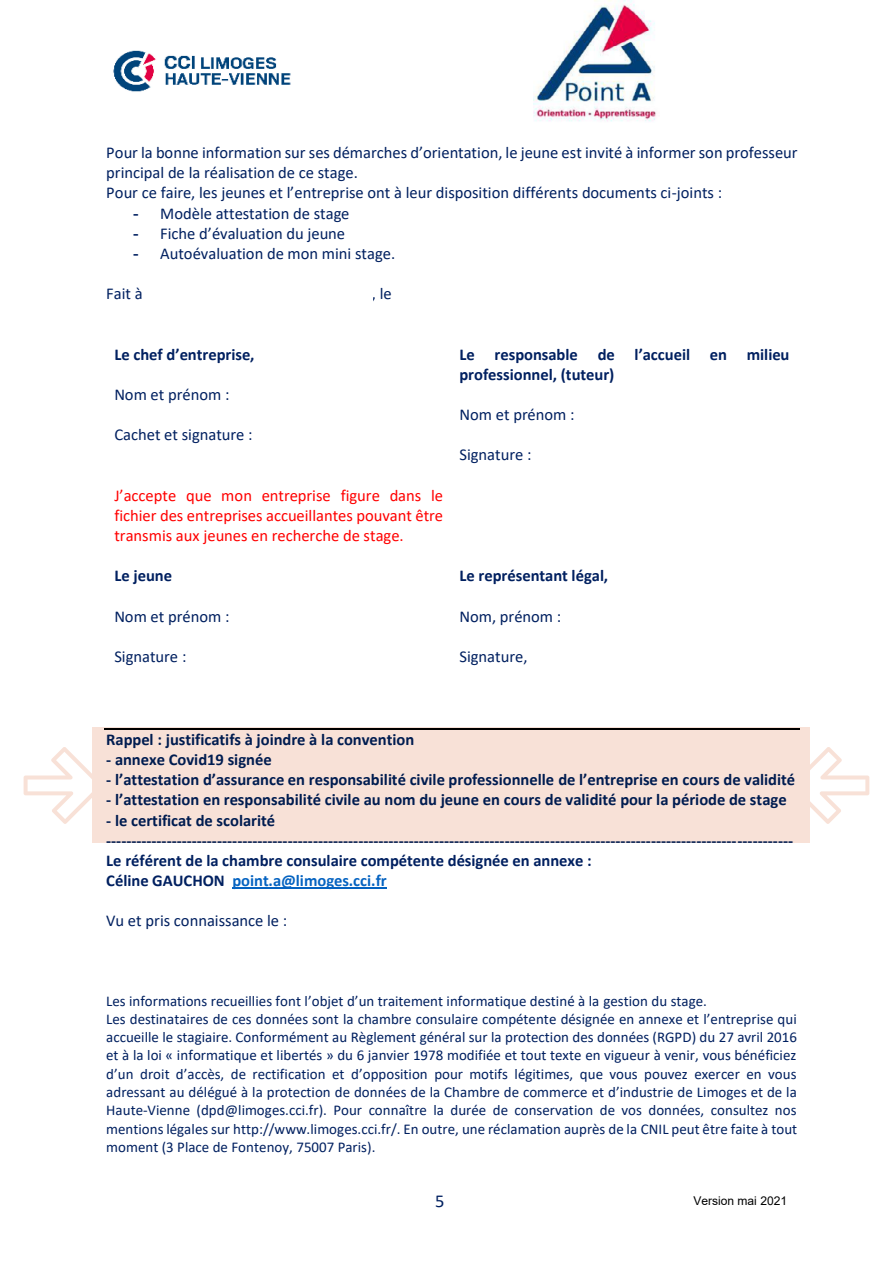
<style>
.page{position:relative;width:893px;height:1263px;background:#fff}
.page>*{position:absolute;margin:0;border:0;box-sizing:border-box;transform-origin:0 0}
.t1{font:18.15px "Calibri";color:#002060}
.t2{font:700 16.5px/20.1px "Calibri";color:#002060}
.t3{font:16.5px/20.1px "Calibri";color:#002060}
.t4{font:16.5px/20.1px "Calibri";color:#f00;text-align:justify}
.t5{font:15px/18.3px "Calibri";color:#002060}
.t6{font:12px "Arial";color:#000}
.s1{font-family:"Arial"}
.s2{color:#0563c1}
</style>
<div class="page">
<img style="left:113px;top:50px;width:178px;height:42px">
<img style="left:534px;top:0;width:122px;height:122px">
<hr style="left:232px;top:888px;width:155px;height:1px;background:#0563c1">
<div style="left:92px;top:728px;width:718px;height:115px;background:#f8e1d7"></div>
<svg style="left:810px;top:747px;width:59px;height:77px"></svg>
<svg style="left:24px;top:747px;width:68px;height:77px"></svg>
<p class="t3" style="left:106px;top:142px;width:693px">Pour la bonne information sur ses démarches d’orientation, le jeune est invité à informer son professeur principal de la réalisation de ce stage.<br>Pour ce faire, les jeunes et l’entreprise ont à leur disposition différents documents ci-joints :</p>
<p class="t3" style="left:133px;top:203px;width:218px"><span class="s1">-</span> Modèle attestation de stage</p>
<p class="t3" style="left:133px;top:223px;width:213px"><span class="s1">-</span> Fiche d’évaluation du jeune</p>
<p class="t3" style="left:133px;top:243px;width:264px"><span class="s1">-</span> Autoévaluation de mon mini stage.</p>
<p class="t3" style="left:106px;top:283px;width:38px">Fait à</p>
<p class="t3" style="left:372px;top:283px;width:21px">, le</p>
<p class="t2" style="left:114px;top:344px;width:142px">Le chef d’entreprise,</p>
<p class="t3" style="left:114px;top:384px;width:117px">Nom et prénom :</p>
<p class="t3" style="left:114px;top:424px;width:140px">Cachet et signature :</p>
<p class="t4" style="left:114px;top:485px;width:330px">J’accepte que mon entreprise figure dans le fichier des entreprises accueillantes pouvant être transmis aux jeunes en recherche de stage.</p>
<p class="t2" style="left:114px;top:565px;width:59px">Le jeune</p>
<p class="t3" style="left:114px;top:605px;width:117px">Nom et prénom :</p>
<p class="t3" style="left:114px;top:646px;width:74px">Signature :</p>
<p class="t2" style="left:459px;top:344px;width:331px">Le responsable de l’accueil en milieu professionnel, (tuteur)</p>
<p class="t3" style="left:459px;top:404px;width:117px">Nom et prénom :</p>
<p class="t3" style="left:459px;top:444px;width:74px">Signature :</p>
<p class="t2" style="left:459px;top:565px;width:150px">Le représentant légal,</p>
<p class="t3" style="left:459px;top:605px;width:103px">Nom, prénom :</p>
<p class="t3" style="left:459px;top:646px;width:70px">Signature,</p>
<p class="t2" style="left:106px;top:729px;width:310px">Rappel : justificatifs à joindre à la convention</p>
<p class="t2" style="left:106px;top:749px;width:167px">- annexe Covid19 signée</p>
<p class="t2" style="left:106px;top:769px;width:691px">- l’attestation d’assurance en responsabilité civile professionnelle de l’entreprise en cours de validité</p>
<p class="t2" style="left:106px;top:789px;width:682px">- l’attestation en responsabilité civile au nom du jeune en cours de validité pour la période de stage</p>
<p class="t2" style="left:106px;top:810px;width:688px">- le certificat de scolarité ---------------------------------------------------------------------------------------------------------------------------------------- Le référent de la chambre consulaire compétente désignée en annexe :<br>Céline GAUCHON <span class="s2">point.a@limoges.cci.fr</span></p>
<p class="t3" style="left:106px;top:910px;width:183px">Vu et pris connaissance le :</p>
<p class="t5" style="left:106px;top:991px;width:692px">Les informations recueillies font l’objet d’un traitement informatique destiné à la gestion du stage.<br>Les destinataires de ces données sont la chambre consulaire compétente désignée en annexe et l’entreprise qui accueille le stagiaire. Conformément au Règlement général sur la protection des données (RGPD) du 27 avril 2016 et à la loi « informatique et libertés » du 6 janvier 1978 modifiée et tout texte en vigueur à venir, vous bénéficiez d’un droit d’accès, de rectification et d’opposition pour motifs légitimes, que vous pouvez exercer en vous adressant au délégué à la protection de données de la Chambre de commerce et d’industrie de Limoges et de la Haute-Vienne (dpd@limoges.cci.fr). Pour connaître la durée de conservation de vos données, consultez nos mentions légales sur http://www.limoges.cci.fr/. En outre, une réclamation auprès de la CNIL peut être faite à tout moment (3 Place de Fontenoy, 75007 Paris).</p>
<p class="t1" style="left:435px;top:1188px;width:11px">5</p>
<p class="t6" style="left:693px;top:1193px;width:95px">Version mai 2021</p>
</div>
